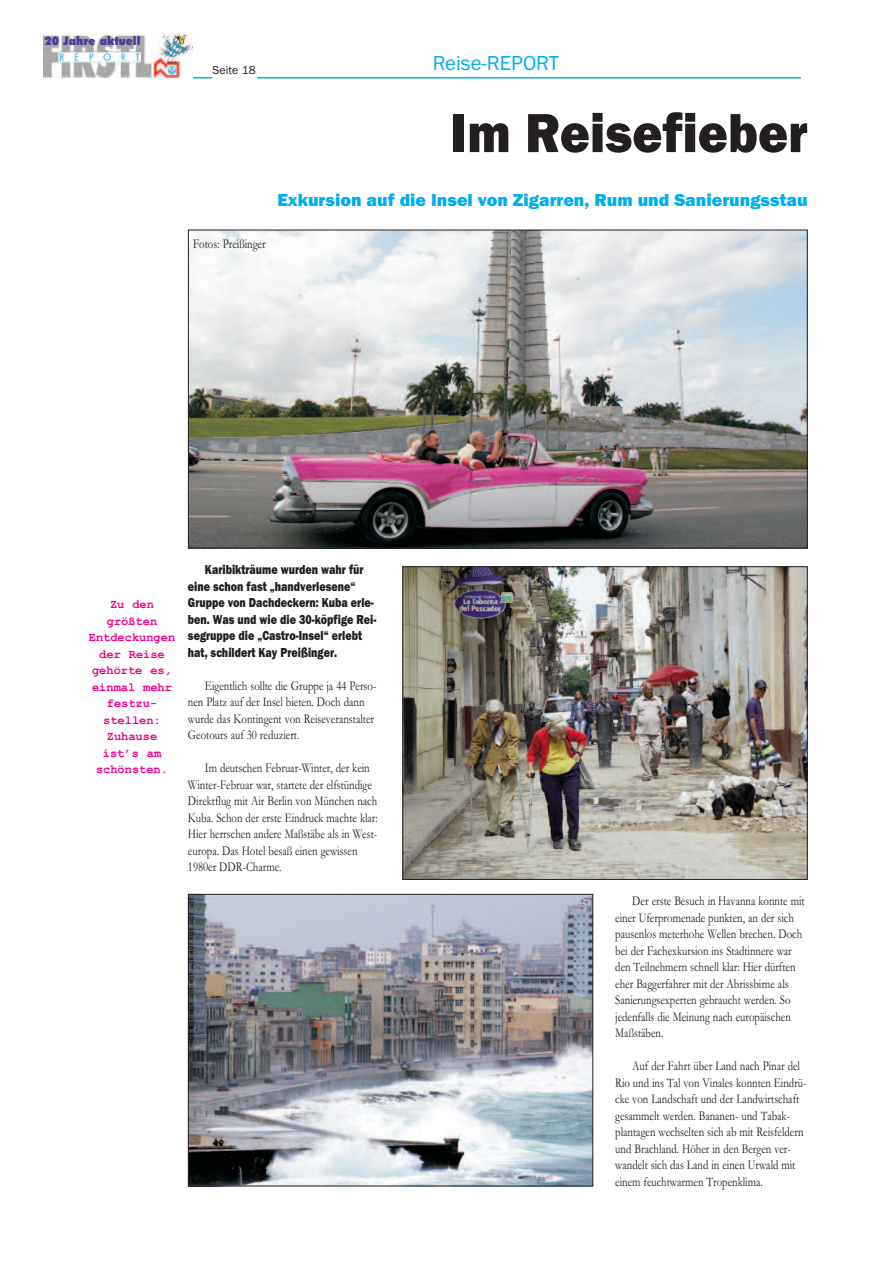
<style>
.page{position:relative;width:893px;height:1263px;background:#fff}
.page>*{position:absolute;margin:0;border:0;box-sizing:border-box;transform-origin:0 0}
.t1{font:800 57px "Franklin Gothic";color:#231f20;scale:.9 1}
.t2{font:21px "Franklin Gothic";color:#00aeef}
.t3{font:800 18px "Franklin Gothic";color:#00aeef}
.t4{font:13.5px/16.5px "Garamond";color:#231f20;scale:.8 1}
.t5{font:800 13.5px/16.5px "Franklin Gothic";color:#231f20;scale:.8 1}
.t6{font:700 12px/16.5px "Courier New";color:#ed028c;text-align:center}
.t7{font:900 12px "Futura BT";color:#4e3b98;scale:.9 1}
.t8{font:12px "Franklin Gothic";color:#231f20}
</style>
<div class="page">
<hr style="left:184px;top:77px;width:617px;height:1px;background:#00aeef">
<img style="left:190px;top:232px;width:616px;height:314px">
<img style="left:43px;top:34px;width:150px;height:44px">
<div style="left:213px;top:65px;width:44px;height:17px;background:#fff"></div>
<img style="left:190px;top:896px;width:401px;height:288px">
<div style="left:188px;top:894px;width:405px;height:292px;border:1px solid #231f20"></div>
<img style="left:404px;top:568px;width:402px;height:310px">
<div style="left:402px;top:566px;width:406px;height:314px;border:1px solid #231f20"></div>
<p class="t7" style="left:44px;top:33px;width:108px">20 Jahre aktuell</p>
<p class="t8" style="left:213px;top:62px;width:45px">Seite 18</p>
<h2 class="t2" style="left:433px;top:51px;width:128px">Reise-REPORT</h2>
<h1 class="t1" style="left:451px;top:99px;width:398px">Im Reisefieber</h1>
<p class="t4" style="left:193px;top:235px;width:92px">Fotos: Preißinger</p>
<h3 class="t3" style="left:277px;top:189px;width:532px">Exkursion auf die Insel von Zigarren, Rum und Sanierungsstau</h3>
<p class="t6" style="left:89px;top:596px;width:88px">Zu den größten<br>Entdeckungen der Reise gehörte es, einmal mehr festzu&shy;stellen:<br>Zuhause ist’s am schönsten.</p>
<p class="t5" style="left:188px;top:561px;width:237px;text-indent:17px">Karibikträume wurden wahr für eine schon fast „handverlesene“ Gruppe von Dachdeckern: Kuba erle&shy;ben. Was und wie die 30-köpfige Rei&shy;segruppe die „Castro-Insel“ erlebt hat, schildert Kay Preißinger.</p>
<p class="t4" style="left:188px;top:677px;width:237px;text-indent:17px">Eigentlich sollte die Gruppe ja 44 Perso&shy;nen Platz auf der Insel bieten. Doch dann wurde das Kontingent von Reiseveranstalter Geotours auf 30 reduziert.</p>
<p class="t4" style="left:188px;top:759px;width:239px;text-indent:17px">Im deutschen Februar-Winter, der kein Winter-Februar war, startete der elfstündige Direktflug mit Air Berlin von München nach Kuba. Schon der erste Eindruck machte klar:<br>Hier herrschen andere Maßstäbe als in West&shy;europa. Das Hotel besaß einen gewissen 1980er DDR-Charme.</p>
<p class="t4" style="left:615px;top:892px;width:238px;text-indent:17px">Der erste Besuch in Havanna konnte mit einer Uferpromenade punkten, an der sich pausenlos meterhohe Wellen brechen. Doch bei der Fachexkursion ins Stadtinnere war den Teilnehmern schnell klar: Hier dürften eher Baggerfahrer mit der Abrissbirne als Sanierungsexperten gebraucht werden. So jedenfalls die Meinung nach europäischen Maßstäben.</p>
<p class="t4" style="left:615px;top:1057px;width:241px;text-indent:17px">Auf der Fahrt über Land nach Pinar del Rio und ins Tal von Vinales konnten Eindrü&shy;cke von Landschaft und der Landwirtschaft gesammelt werden. Bananen- und Tabak&shy;plantagen wechselten sich ab mit Reisfeldern und Brachland. Höher in den Bergen ver&shy;wandelt sich das Land in einen Urwald mit einem feuchtwarmen Tropenklima.</p>
</div>
